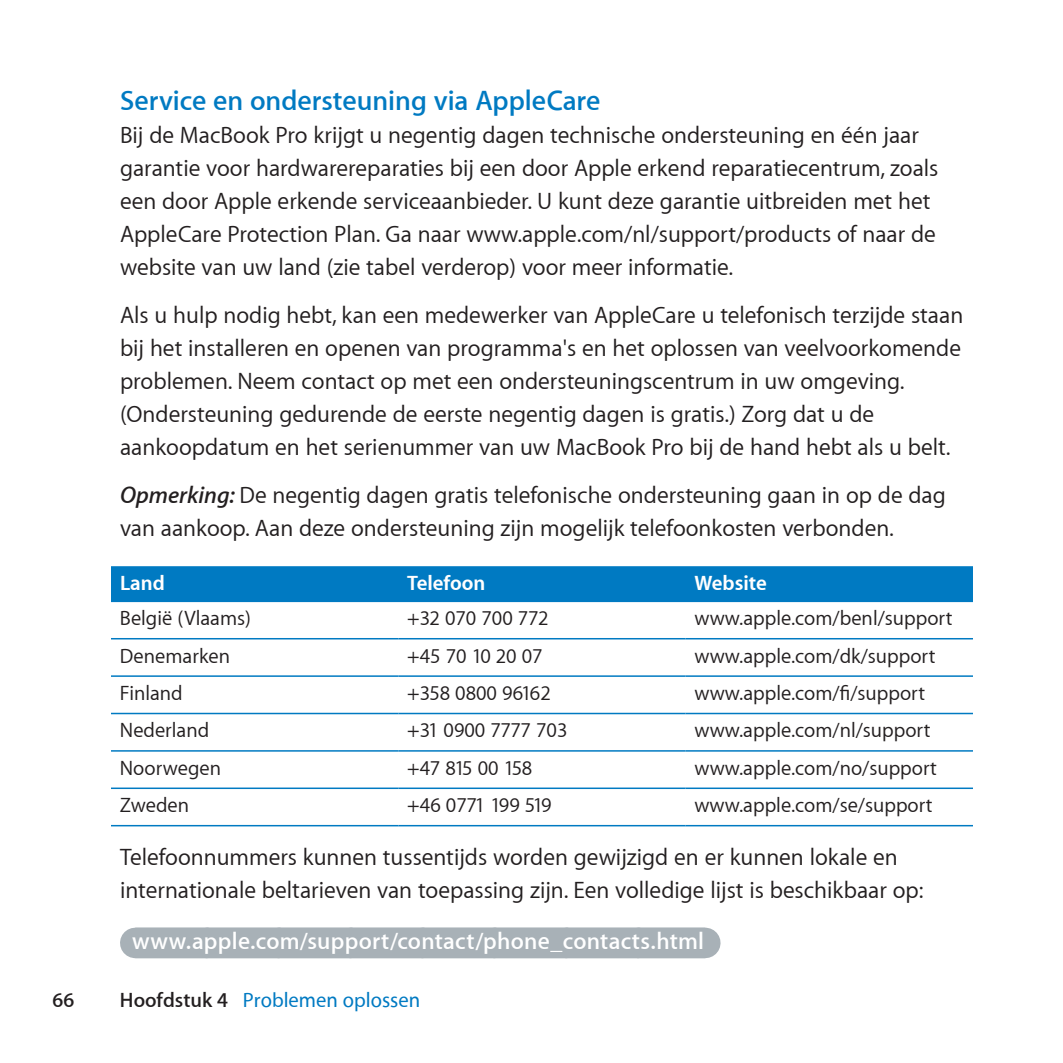
<style>
.page{position:relative;width:1063px;height:1063px;background:#fff}
.page>*{position:absolute;margin:0;border:0;box-sizing:border-box;transform-origin:0 0}
.t1{font:600 28.5px "Myriad Set";color:#007ac2}
.t2{font:24px/33px "Myriad Set Text";color:#231f20}
.t3{font:600 24px "Myriad Set";letter-spacing:.01em;color:#fff}
.t4{font:21px "Myriad Set Text";color:#231f20}
.t5{font:500 21px "Myriad Set";color:#007ac2}
.t6{font:700 21px "Myriad Set";color:#fff}
.t7{font:21px "Myriad Set Text";letter-spacing:-.055em;color:#231f20}
.t8{font:21px "Myriad Set Text";letter-spacing:-.045em;color:#231f20}
.t9{font:600 21px "Myriad Set";color:#231f20}
.s1{font-family:"Myriad Set";font-weight:600;font-style:italic}
.s2{font-weight:600;color:#231f20}
</style>
<div class="page">
<div style="left:135px;top:928px;width:570px;height:30px;background:#a8b1b7"></div>
<div style="left:111px;top:566px;width:862px;height:36px;background:#007ac2"></div>
<hr style="left:111px;top:675px;width:287px;height:2px;background:#007ac2">
<hr style="left:398px;top:675px;width:288px;height:2px;background:#007ac2">
<hr style="left:686px;top:675px;width:287px;height:2px;background:#007ac2">
<hr style="left:111px;top:713px;width:287px;height:1px;background:#007ac2">
<hr style="left:398px;top:713px;width:288px;height:1px;background:#007ac2">
<hr style="left:686px;top:713px;width:287px;height:1px;background:#007ac2">
<hr style="left:111px;top:750px;width:287px;height:2px;background:#007ac2">
<hr style="left:398px;top:750px;width:288px;height:2px;background:#007ac2">
<hr style="left:686px;top:750px;width:287px;height:2px;background:#007ac2">
<hr style="left:111px;top:788px;width:287px;height:1px;background:#007ac2">
<hr style="left:398px;top:788px;width:288px;height:1px;background:#007ac2">
<hr style="left:686px;top:788px;width:287px;height:1px;background:#007ac2">
<hr style="left:111px;top:825px;width:287px;height:1px;background:#007ac2">
<hr style="left:398px;top:825px;width:288px;height:1px;background:#007ac2">
<hr style="left:686px;top:825px;width:287px;height:1px;background:#007ac2">
<hr style="left:111px;top:638px;width:287px;height:1px;background:#007ac2">
<hr style="left:398px;top:638px;width:288px;height:1px;background:#007ac2">
<hr style="left:686px;top:638px;width:287px;height:1px;background:#007ac2">
<p class="t1" style="left:120px;top:83px;width:482px">Service en ondersteuning via AppleCare</p>
<p class="t2" style="left:120px;top:118px;width:820px">Bij de MacBook Pro krijgt u negentig dagen technische ondersteuning en één jaar garantie voor hardwarereparaties bij een door Apple erkend reparatiecentrum, zoals een door Apple erkende serviceaanbieder. U kunt deze garantie uitbreiden met het AppleCare Protection Plan. Ga naar www.apple.com/nl/support/products of naar de website van uw land (zie tabel verderop) voor meer informatie.</p>
<p class="t2" style="left:120px;top:298px;width:845px">Als u hulp nodig hebt, kan een medewerker van AppleCare u telefonisch terzijde staan bij het installeren en openen van programma's en het oplossen van veelvoorkomende problemen. Neem contact op met een ondersteuningscentrum in uw omgeving. (Ondersteuning gedurende de eerste negentig dagen is gratis.) Zorg dat u de aankoopdatum en het serienummer van uw MacBook Pro bij de hand hebt als u belt.</p>
<p class="t2" style="left:120px;top:478px;width:827px"><span class="s1">Opmerking:</span> De negentig dagen gratis telefonische ondersteuning gaan in op de dag van aankoop. Aan deze ondersteuning zijn mogelijk telefoonkosten verbonden.</p>
<p class="t6" style="left:120px;top:570px;width:46px">Land</p>
<p class="t6" style="left:407px;top:570px;width:80px">Telefoon</p>
<p class="t6" style="left:695px;top:570px;width:74px">Website</p>
<p class="t4" style="left:120px;top:605px;width:133px">België (Vlaams)</p>
<p class="t4" style="left:407px;top:605px;width:143px">+32 070 700 772</p>
<p class="t4" style="left:695px;top:605px;width:259px">www.apple.com/benl/support</p>
<p class="t4" style="left:120px;top:642px;width:112px">Denemarken</p>
<p class="t4" style="left:407px;top:642px;width:137px">+45 70 10 20 07</p>
<p class="t4" style="left:695px;top:642px;width:242px">www.apple.com/dk/support</p>
<p class="t4" style="left:120px;top:680px;width:64px">Finland</p>
<p class="t4" style="left:407px;top:680px;width:145px">+358 0800 96162</p>
<p class="t4" style="left:695px;top:680px;width:232px">www.apple.com/fi/support</p>
<p class="t4" style="left:120px;top:717px;width:91px">Nederland</p>
<p class="t4" style="left:407px;top:717px;width:162px">+31 0900 7777 703</p>
<p class="t4" style="left:695px;top:717px;width:237px">www.apple.com/nl/support</p>
<p class="t4" style="left:120px;top:755px;width:103px">Noorwegen</p>
<p class="t8" style="left:407px;top:755px;width:127px">+47 815 00 158</p>
<p class="t4" style="left:695px;top:755px;width:244px">www.apple.com/no/support</p>
<p class="t4" style="left:120px;top:792px;width:71px">Zweden</p>
<p class="t7" style="left:407px;top:792px;width:146px">+46 0771 199 519</p>
<p class="t4" style="left:695px;top:792px;width:240px">www.apple.com/se/support</p>
<p class="t2" style="left:120px;top:840px;width:805px">Telefoonnummers kunnen tussentijds worden gewijzigd en er kunnen lokale en internationale beltarieven van toepassing zijn. Een volledige lijst is beschikbaar op:</p>
<p class="t3" style="left:132px;top:926px;width:574px">www.apple.com/support/contact/phone_contacts.html</p>
<p class="t9" style="left:53px;top:987px;width:23px">66</p>
<p class="t5" style="left:120px;top:987px;width:302px"><span class="s2">Hoofdstuk 4</span> Problemen oplossen</p>
</div>
